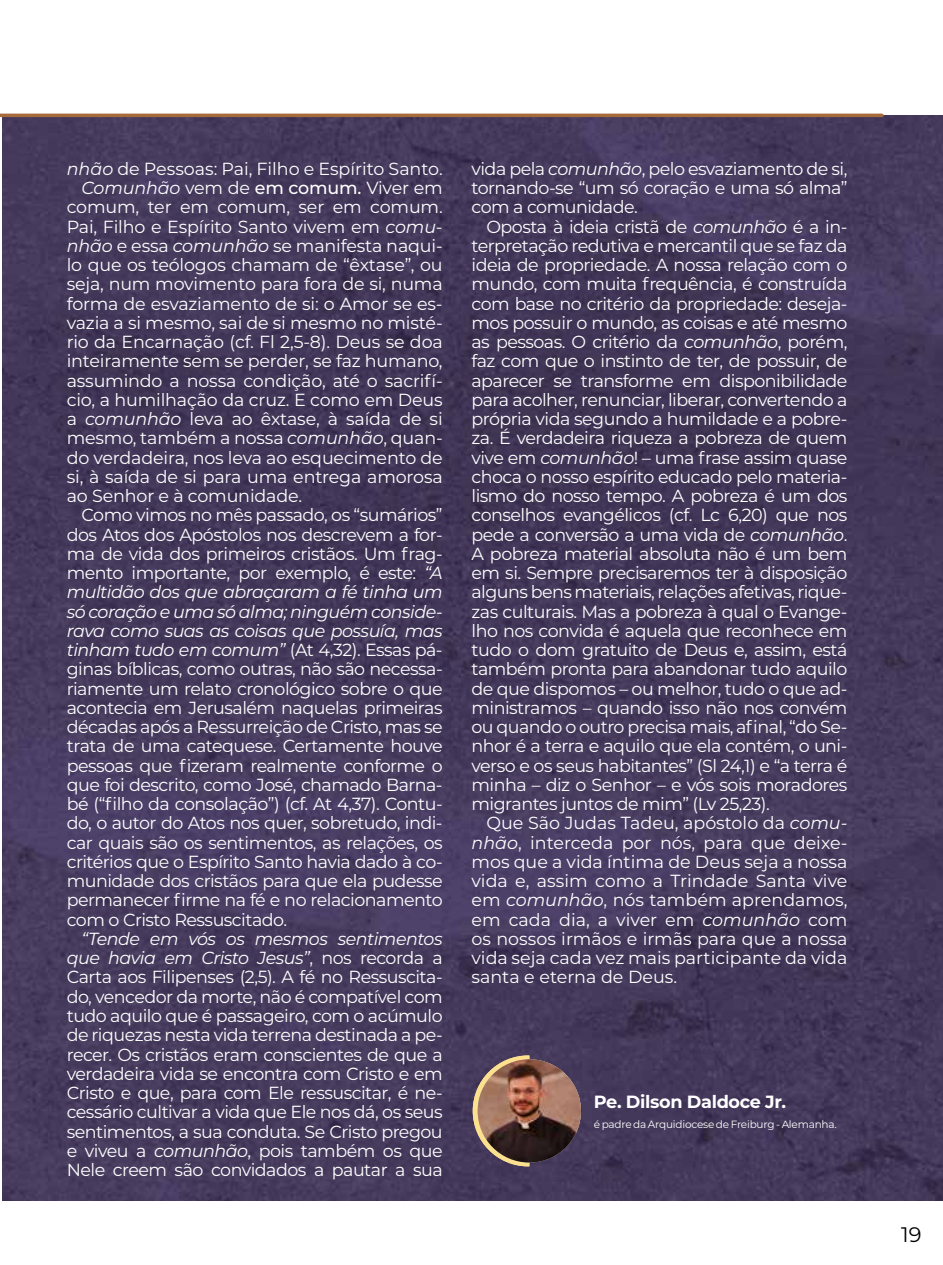
<style>
.page{position:relative;width:943px;height:1265px;background:#fff}
.page>*{position:absolute;margin:0;border:0;box-sizing:border-box;transform-origin:0 0}
.t1{font:21px "Montserrat";color:#000}
.t2{font:700 17.68px "Montserrat";letter-spacing:-.02em;color:#fff}
.t3{font:17.5px/19.2px "Montserrat";letter-spacing:-.03em;color:#fff;text-align:justify}
.t4{font:17.5px "Montserrat";letter-spacing:-.01em;color:#fff}
.t5{font:italic 17.5px "Montserrat";letter-spacing:-.03em;color:#fff}
.t6{font:17.5px "Montserrat";color:#fff}
.t7{font:10.5px "Montserrat";letter-spacing:-.02em;color:#fff}
.s1{font-style:italic}
.s2{font-weight:500}
.s3{font-style:normal}
</style>
<div class="page">
<img style="left:3px;top:115px;width:940px;height:1085px">
<hr style="left:0;top:114px;width:881px;height:3px;background:#a66b3a">
<svg style="left:473px;top:1055px;width:56px;height:111px;background:#83736c"></svg>
<img style="left:477px;top:1059px;width:104px;height:104px;border-radius:52px">
<p class="t6" style="left:67px;top:157px;width:377px"><span class="s1">nhão</span> de Pessoas: Pai, Filho e Espírito Santo.</p>
<p class="t4" style="left:82px;top:176px;width:362px"><span class="s1">Comunhão</span> vem de <span class="s2">em comum.</span> Viver em</p>
<p class="t4" style="left:67px;top:195px;width:377px">comum, ter em comum, ser em comum.</p>
<p class="t4" style="left:67px;top:214px;width:377px">Pai, Filho e Espírito Santo vivem em <span class="s1">comu-</span></p>
<p class="t4" style="left:67px;top:234px;width:377px"><span class="s1">nhão</span> e essa <span class="s1">comunhão</span> se manifesta naqui-</p>
<p class="t4" style="left:67px;top:253px;width:377px">lo que os teólogos chamam de “êxtase”, ou</p>
<p class="t4" style="left:67px;top:272px;width:377px">seja, num movimento para fora de si, numa</p>
<p class="t4" style="left:67px;top:291px;width:377px">forma de esvaziamento de si: o Amor se es-</p>
<p class="t4" style="left:67px;top:311px;width:377px">vazia a si mesmo, sai de si mesmo no misté-</p>
<p class="t4" style="left:67px;top:330px;width:377px">rio da Encarnação (cf. Fl 2,5-8). Deus se doa</p>
<p class="t4" style="left:67px;top:349px;width:377px">inteiramente sem se perder, se faz humano,</p>
<p class="t4" style="left:67px;top:368px;width:377px">assumindo a nossa condição, até o sacrifí-</p>
<p class="t4" style="left:67px;top:388px;width:377px">cio, a humilhação da cruz. E como em Deus</p>
<p class="t4" style="left:67px;top:407px;width:377px">a <span class="s1">comunhão</span> leva ao êxtase, à saída de si</p>
<p class="t4" style="left:67px;top:426px;width:377px">mesmo, também a nossa <span class="s1">comunhão</span>, quan-</p>
<p class="t4" style="left:67px;top:445px;width:377px">do verdadeira, nos leva ao esquecimento de</p>
<p class="t4" style="left:67px;top:465px;width:377px">si, à saída de si para uma entrega amorosa</p>
<p class="t4" style="left:67px;top:484px;width:237px">ao Senhor e à comunidade.</p>
<p class="t3" style="left:82px;top:505px;width:362px">Como vimos no mês passado, os “sumários”</p>
<p class="t3" style="left:67px;top:524px;width:377px">dos Atos dos Apóstolos nos descrevem a for-</p>
<p class="t3" style="left:67px;top:544px;width:377px">ma de vida dos primeiros cristãos. Um frag-</p>
<p class="t3" style="left:67px;top:563px;width:377px">mento importante, por exemplo, é este: <span class="s1">“A</span></p>
<p class="t5" style="left:67px;top:580px;width:377px">multidão dos que abraçaram a fé tinha um</p>
<p class="t5" style="left:67px;top:599px;width:377px">só coração e uma só alma; ninguém conside-</p>
<p class="t5" style="left:67px;top:619px;width:377px">rava como suas as coisas que possuía, mas</p>
<p class="t5" style="left:67px;top:638px;width:377px">tinham tudo em comum” <span class="s3">(At 4,32). Essas pá-</span></p>
<p class="t3" style="left:67px;top:659px;width:377px">ginas bíblicas, como outras, não são necessa-</p>
<p class="t3" style="left:67px;top:678px;width:377px">riamente um relato cronológico sobre o que</p>
<p class="t3" style="left:67px;top:698px;width:377px">acontecia em Jerusalém naquelas primeiras</p>
<p class="t3" style="left:67px;top:717px;width:377px">décadas após a Ressurreição de Cristo, mas se</p>
<p class="t3" style="left:67px;top:736px;width:377px">trata de uma catequese. Certamente houve</p>
<p class="t3" style="left:67px;top:755px;width:377px">pessoas que fizeram realmente conforme o</p>
<p class="t3" style="left:67px;top:775px;width:377px">que foi descrito, como José, chamado Barna-</p>
<p class="t3" style="left:67px;top:794px;width:377px">bé (“filho da consolação”) (cf. At 4,37). Contu-</p>
<p class="t3" style="left:67px;top:813px;width:377px">do, o autor do Atos nos quer, sobretudo, indi-</p>
<p class="t3" style="left:67px;top:832px;width:377px">car quais são os sentimentos, as relações, os</p>
<p class="t3" style="left:67px;top:852px;width:377px">critérios que o Espírito Santo havia dado à co-</p>
<p class="t3" style="left:67px;top:871px;width:377px">munidade dos cristãos para que ela pudesse</p>
<p class="t3" style="left:67px;top:890px;width:377px">permanecer firme na fé e no relacionamento</p>
<p class="t3" style="left:67px;top:909px;width:222px">com o Cristo Ressuscitado.</p>
<p class="t3" style="left:67px;top:929px;width:377px;text-indent:15px"><span class="s1">“Tende em vós os mesmos sentimentos que havia em Cristo Jesus”</span>, nos recorda a Carta aos Filipenses (2,5). A fé no Ressuscita&shy;do, vencedor da morte, não é compatível com tudo aquilo que é passageiro, com o acúmulo de riquezas nesta vida terrena destinada a pe&shy;recer. Os cristãos eram conscientes de que a verdadeira vida se encontra com Cristo e em Cristo e que, para com Ele ressuscitar, é ne&shy;cessário cultivar a vida que Ele nos dá, os seus sentimentos, a sua conduta. Se Cristo pregou e viveu a <span class="s1">comunhão</span>, pois também os que Nele creem são convidados a pautar a sua</p>
<p class="t3" style="left:471px;top:159px;width:377px">vida pela <span class="s1">comunhão</span>, pelo esvaziamento de si, tornando-se “um só coração e uma só alma” com a comunidade.</p>
<p class="t3" style="left:471px;top:216px;width:377px;text-indent:15px">Oposta à ideia cristã de <span class="s1">comunhão</span> é a in&shy;terpretação redutiva e mercantil que se faz da ideia de propriedade. A nossa relação com o mundo, com muita frequência, é construída com base no critério da propriedade: deseja&shy;mos possuir o mundo, as coisas e até mesmo as pessoas. O critério da <span class="s1">comunhão</span>, porém, faz com que o instinto de ter, de possuir, de aparecer se transforme em disponibilidade para acolher, renunciar, liberar, convertendo a própria vida segundo a humildade e a pobre&shy;za. É verdadeira riqueza a pobreza de quem vive em <span class="s1">comunhão</span>! – uma frase assim quase choca o nosso espírito educado pelo materia&shy;lismo do nosso tempo. A pobreza é um dos conselhos evangélicos (cf. Lc 6,20) que nos pede a conversão a uma vida de <span class="s1">comunhão</span>.<br>A pobreza material absoluta não é um bem em si. Sempre precisaremos ter à disposição alguns bens materiais, relações afetivas, rique&shy;zas culturais. Mas a pobreza à qual o Evange&shy;lho nos convida é aquela que reconhece em tudo o dom gratuito de Deus e, assim, está também pronta para abandonar tudo aquilo de que dispomos – ou melhor, tudo o que ad&shy;ministramos – quando isso não nos convém ou quando o outro precisa mais, afinal, “do Se&shy;nhor é a terra e aquilo que ela contém, o uni&shy;verso e os seus habitantes” (Sl 24,1) e “a terra é minha – diz o Senhor – e vós sois moradores migrantes juntos de mim” (Lv 25,23).</p>
<p class="t3" style="left:471px;top:813px;width:377px;text-indent:15px">Que São Judas Tadeu, apóstolo da <span class="s1">comu&shy;nhão</span>, interceda por nós, para que deixe&shy;mos que a vida íntima de Deus seja a nossa vida e, assim como a Trindade Santa vive em <span class="s1">comunhão</span>, nós também aprendamos, em cada dia, a viver em <span class="s1">comunhão</span> com os nossos irmãos e irmãs para que a nossa vida seja cada vez mais participante da vida santa e eterna de Deus.</p>
<p class="t2" style="left:594px;top:1089px;width:194px">Pe. Dilson Daldoce Jr.</p>
<p class="t7" style="left:594px;top:1117px;width:244px">é padre da Arquidiocese de Freiburg - Alemanha.</p>
<p class="t1" style="left:901px;top:1220px;width:22px">19</p>
</div>
